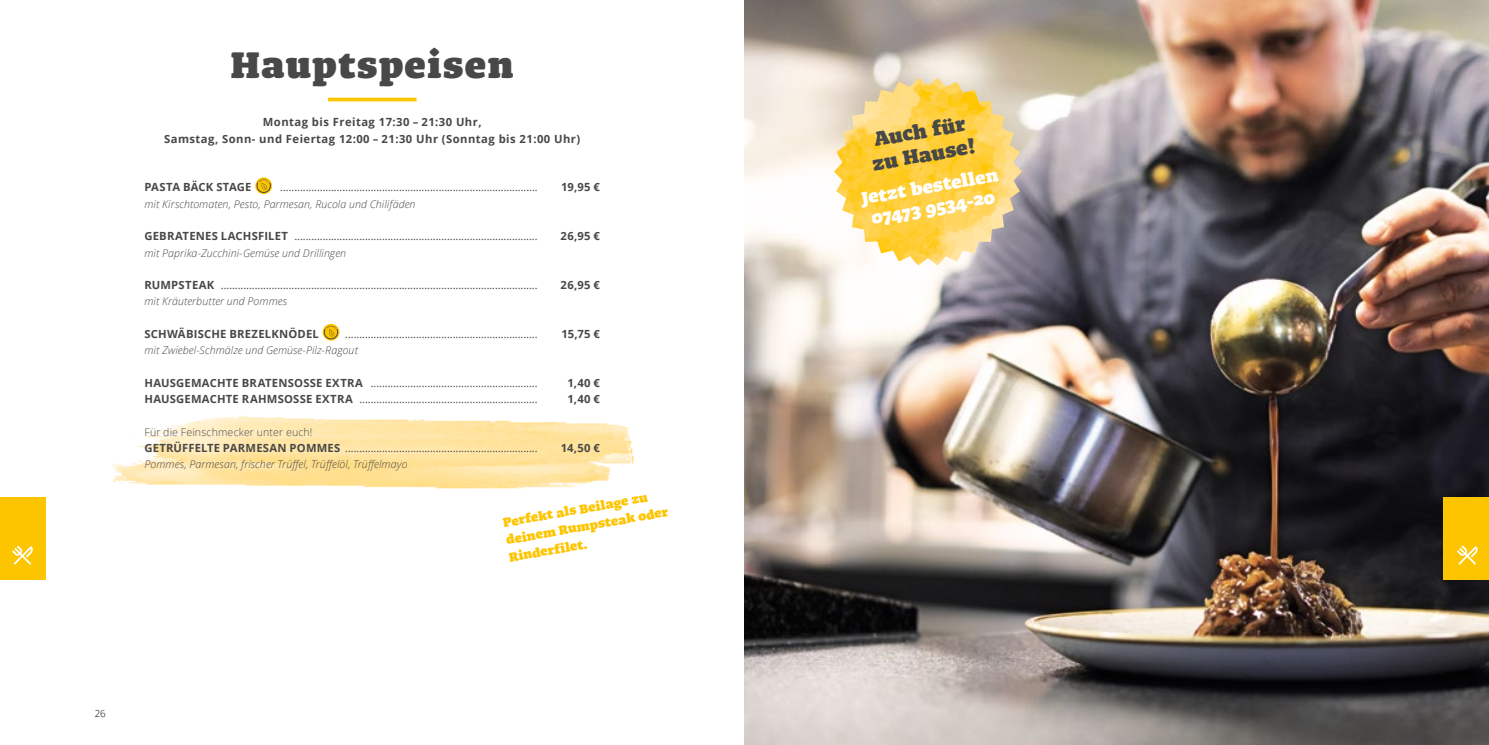
<style>
.page{position:relative;width:1489px;height:745px;background:#fff}
.page>*{position:absolute;margin:0;border:0;box-sizing:border-box;transform-origin:0 0}
.t1{font:900 43.75px "Frido";letter-spacing:.04em;color:#484848}
.t2{font:900 23.75px/23.8px "Frido";color:#484848}
.t3{font:900 21.25px/21.2px "Frido";color:#fff;text-align:center}
.t4{font:900 15px/17.5px "Frido";color:#fdc500}
.t5{font:700 11.25px/16.2px "Open Sans";letter-spacing:.04em;color:#484848;text-align:center}
.t6{font:700 11.25px "Open Sans";letter-spacing:.02em;color:#484848}
.t7{font:700 11.25px "Open Sans";letter-spacing:.01em;color:#484848}
.t8{font:10.62px/16.2px "Open Sans";color:#484848}
.t9{font:italic 300 10.62px "Open Sans";letter-spacing:.01em;color:#484848}
.t10{font:300 9.75px "Open Sans";color:#000}
.s1{font-weight:700;font-size:11.25px}
.s2{font-weight:300}
</style>
<div class="page">
<img style="left:111px;top:416px;width:523px;height:73px">
<img style="left:744px;top:0;width:744px;height:744px">
<hr style="left:328px;top:98px;width:88px;height:3px;background:#fdc500">
<svg style="left:255px;top:177px;width:17px;height:17px"></svg>
<svg style="left:322px;top:323px;width:17px;height:17px"></svg>
<img style="left:834px;top:78px;width:187px;height:187px">
<div style="left:0;top:496px;width:45px;height:83px;background:#fdc500"></div>
<svg style="left:12px;top:545px;width:21px;height:19px"></svg>
<div style="left:1443px;top:496px;width:45px;height:83px;background:#fdc500"></div>
<svg style="left:1457px;top:545px;width:21px;height:19px"></svg>
<svg style="left:257px;top:179px;width:13px;height:13px"></svg>
<svg style="left:324px;top:325px;width:14px;height:14px"></svg>
<h1 class="t1" style="left:231px;top:39px;width:284px">Hauptspeisen</h1>
<p class="t5" style="left:164px;top:114px;width:417px">Montag bis Freitag 17:30 – 21:30 Uhr,<br>Samstag, Sonn- und Feiertag 12:00 – 21:30 Uhr (Sonntag bis 21:00 Uhr)</p>
<p class="t7" style="left:144px;top:179px;width:109px">PASTA BÄCK STAGE</p>
<p class="t8" style="left:280px;top:179px;width:259px">...........................................................................................</p>
<p class="t5" style="left:561px;top:179px;width:40px">19,95 €</p>
<p class="t9" style="left:144px;top:196px;width:272px">mit Kirschtomaten, Pesto, Parmesan, Rucola und Chilifäden</p>
<p class="t8" style="left:144px;top:228px;width:394px"><span class="s1">GEBRATENES LACHSFILET</span> ......................................................................................</p>
<p class="t5" style="left:560px;top:228px;width:41px">26,95 €</p>
<p class="t9" style="left:144px;top:245px;width:203px">mit Paprika-Zucchini-Gemüse und Drillingen</p>
<p class="t8" style="left:144px;top:276px;width:394px"><span class="s1">RUMPSTEAK</span> ................................................................................................................</p>
<p class="t5" style="left:560px;top:276px;width:41px">26,95 €</p>
<p class="t9" style="left:144px;top:294px;width:144px">mit Kräuterbutter und Pommes</p>
<p class="t6" style="left:144px;top:325px;width:176px">SCHWÄBISCHE BREZELKNÖDEL</p>
<p class="t8" style="left:345px;top:325px;width:194px">....................................................................</p>
<p class="t5" style="left:561px;top:325px;width:40px">15,75 €</p>
<p class="t9" style="left:144px;top:343px;width:215px">mit Zwiebel-Schmälze und Gemüse-Pilz-Ragout</p>
<p class="t8" style="left:144px;top:374px;width:394px"><span class="s1">HAUSGEMACHTE BRATENSOSSE EXTRA</span> ...........................................................</p>
<p class="t5" style="left:567px;top:374px;width:34px">1,40 €</p>
<p class="t8" style="left:144px;top:390px;width:394px"><span class="s1">HAUSGEMACHTE RAHMSOSSE EXTRA</span> ...............................................................</p>
<p class="t5" style="left:567px;top:390px;width:34px">1,40 €</p>
<p class="t8" style="left:144px;top:423px;width:394px"><span class="s2">Für die Feinschmecker unter euch!<br></span><span class="s1">GETRÜFFELTE PARMESAN POMMES</span> ....................................................................</p>
<p class="t5" style="left:560px;top:439px;width:41px">14,50 €</p>
<p class="t9" style="left:144px;top:456px;width:264px">Pommes, Parmesan, frischer Trüffel, Trüffelöl, Trüffelmayo</p>
<h3 class="t4" style="left:502px;top:513px;width:165px;rotate:-10deg">Perfekt als Beilage zu deinem Rumpsteak oder<br>Rinderfilet.</h3>
<p class="t10" style="left:95px;top:706px;width:13px">26</p>
<h2 class="t2" style="left:866px;top:128px;width:106px;rotate:-10deg">Auch für zu Hause!</h2>
<h3 class="t3" style="left:859px;top:187px;width:140px;rotate:-10deg">Jetzt bestellen<br>07473 9534-20</h3>
</div>
